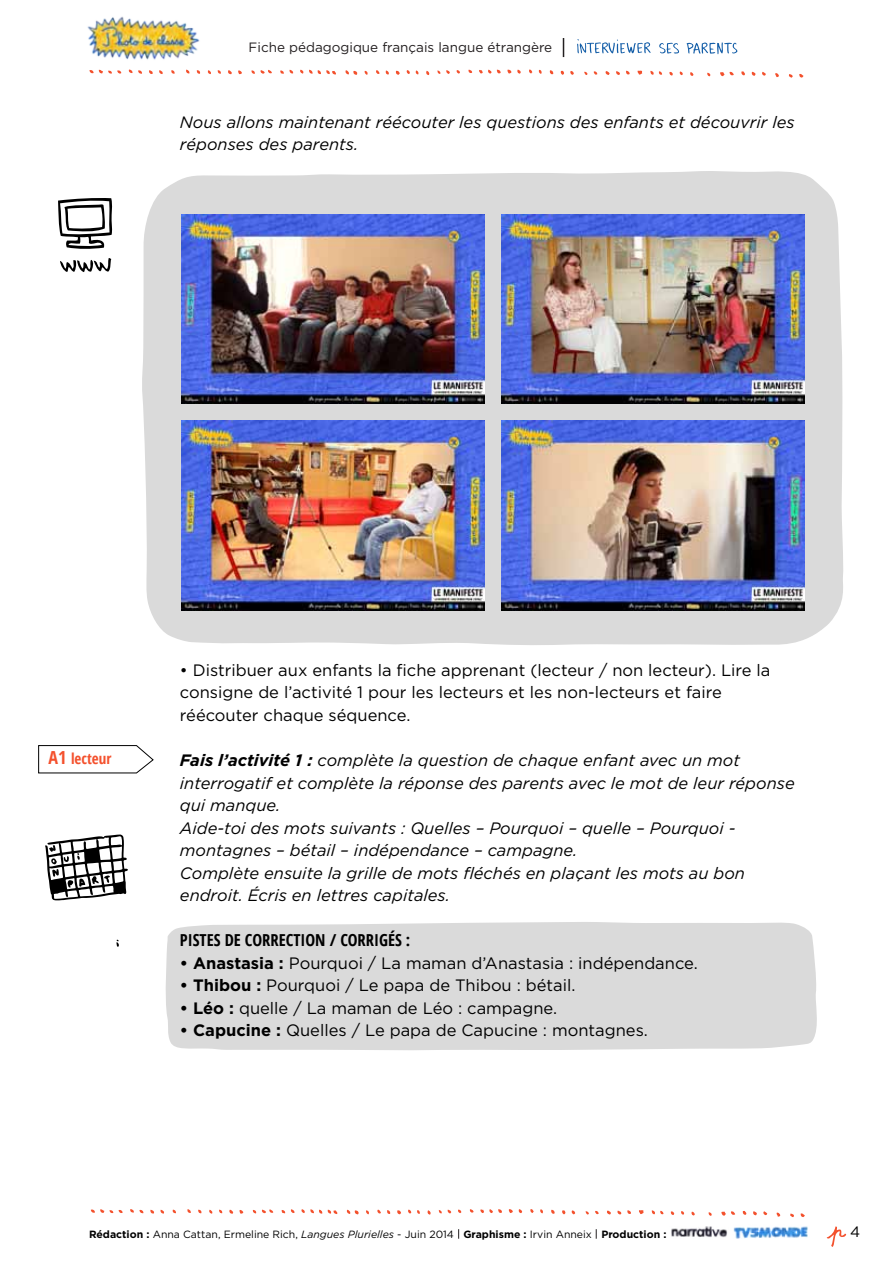
<style>
.page{position:relative;width:893px;height:1263px;background:#fff}
.page>*{position:absolute;margin:0;border:0;box-sizing:border-box;transform-origin:0 0}
.t1{font:italic 16.5px/22.5px "Gotham";color:#000}
.t2{font:16.5px/22.5px "Gotham";color:#000}
.t3{font:700 condensed 16.5px "Open Sans";color:#000}
.t4{font:700 condensed 15px "Open Sans";color:#f4512d}
.t5{font:15px "Gotham";color:#000}
.t6{font:13.5px "Gotham";color:#231f20}
.t7{font:10.5px "Gotham";color:#000}
.s1{font-size:18px}
.s2{font-weight:700}
.s3{font-style:italic}
</style>
<div class="page">
<div style="left:165px;top:922px;width:652px;height:128px;background:#dadada"></div>
<svg style="left:142px;top:171px;width:701px;height:474px;background:#d9dadb"></svg>
<svg style="left:60px;top:258px;width:51px;height:14px"></svg>
<svg style="left:58px;top:198px;width:55px;height:51px"></svg>
<img style="left:671px;top:1226px;width:57px;height:12px">
<img style="left:733px;top:1226px;width:75px;height:13px">
<svg style="left:827px;top:1226px;width:19px;height:21px"></svg>
<svg style="left:91px;top:1209px;width:22px;height:4px"></svg>
<svg style="left:130px;top:1209px;width:14px;height:4px"></svg>
<svg style="left:150px;top:1210px;width:4px;height:4px"></svg>
<svg style="left:160px;top:1210px;width:4px;height:4px"></svg>
<svg style="left:172px;top:1209px;width:4px;height:4px"></svg>
<svg style="left:187px;top:1209px;width:4px;height:4px"></svg>
<svg style="left:198px;top:1209px;width:4px;height:4px"></svg>
<svg style="left:219px;top:1209px;width:54px;height:5px"></svg>
<svg style="left:281px;top:1209px;width:14px;height:5px"></svg>
<svg style="left:301px;top:1209px;width:37px;height:5px"></svg>
<svg style="left:346px;top:1210px;width:13px;height:4px"></svg>
<svg style="left:377px;top:1210px;width:4px;height:4px"></svg>
<svg style="left:387px;top:1210px;width:4px;height:4px"></svg>
<svg style="left:397px;top:1210px;width:4px;height:4px"></svg>
<svg style="left:408px;top:1209px;width:12px;height:5px"></svg>
<svg style="left:427px;top:1210px;width:4px;height:4px"></svg>
<svg style="left:439px;top:1209px;width:12px;height:4px"></svg>
<svg style="left:480px;top:1209px;width:22px;height:4px"></svg>
<svg style="left:508px;top:1209px;width:14px;height:4px"></svg>
<svg style="left:530px;top:1209px;width:4px;height:4px"></svg>
<svg style="left:551px;top:1210px;width:4px;height:4px"></svg>
<svg style="left:562px;top:1210px;width:13px;height:4px"></svg>
<svg style="left:607px;top:1210px;width:4px;height:4px"></svg>
<svg style="left:617px;top:1210px;width:14px;height:5px"></svg>
<svg style="left:639px;top:1210px;width:5px;height:4px"></svg>
<svg style="left:652px;top:1210px;width:11px;height:5px"></svg>
<svg style="left:681px;top:1211px;width:4px;height:4px"></svg>
<svg style="left:691px;top:1211px;width:4px;height:5px"></svg>
<svg style="left:708px;top:1212px;width:4px;height:4px"></svg>
<svg style="left:721px;top:1211px;width:14px;height:5px"></svg>
<svg style="left:742px;top:1211px;width:4px;height:4px"></svg>
<svg style="left:753px;top:1211px;width:14px;height:5px"></svg>
<svg style="left:776px;top:1212px;width:4px;height:5px"></svg>
<svg style="left:790px;top:1213px;width:4px;height:4px"></svg>
<svg style="left:800px;top:1213px;width:5px;height:4px"></svg>
<img style="left:181px;top:214px;width:304px;height:190px">
<img style="left:502px;top:421px;width:303px;height:189px">
<img style="left:181px;top:421px;width:304px;height:189px">
<img style="left:502px;top:214px;width:303px;height:190px">
<svg style="left:38px;top:745px;width:116px;height:29px"></svg>
<svg style="left:91px;top:73px;width:30px;height:1px"></svg>
<svg style="left:207px;top:70px;width:4px;height:4px"></svg>
<svg style="left:228px;top:69px;width:44px;height:6px"></svg>
<svg style="left:280px;top:70px;width:13px;height:4px"></svg>
<svg style="left:300px;top:70px;width:36px;height:5px"></svg>
<svg style="left:345px;top:70px;width:13px;height:5px"></svg>
<svg style="left:364px;top:71px;width:4px;height:4px"></svg>
<svg style="left:376px;top:70px;width:13px;height:5px"></svg>
<svg style="left:395px;top:71px;width:5px;height:4px"></svg>
<svg style="left:406px;top:70px;width:13px;height:4px"></svg>
<svg style="left:426px;top:71px;width:4px;height:4px"></svg>
<svg style="left:437px;top:70px;width:13px;height:4px"></svg>
<svg style="left:456px;top:70px;width:4px;height:4px"></svg>
<svg style="left:479px;top:70px;width:22px;height:4px"></svg>
<svg style="left:507px;top:70px;width:4px;height:4px"></svg>
<svg style="left:517px;top:70px;width:4px;height:4px"></svg>
<svg style="left:538px;top:70px;width:4px;height:4px"></svg>
<svg style="left:549px;top:70px;width:4px;height:5px"></svg>
<svg style="left:560px;top:71px;width:14px;height:4px"></svg>
<svg style="left:593px;top:71px;width:4px;height:4px"></svg>
<svg style="left:605px;top:71px;width:25px;height:4px"></svg>
<svg style="left:637px;top:70px;width:5px;height:5px"></svg>
<svg style="left:650px;top:71px;width:12px;height:4px"></svg>
<svg style="left:669px;top:72px;width:4px;height:4px"></svg>
<svg style="left:679px;top:71px;width:4px;height:4px"></svg>
<svg style="left:690px;top:72px;width:3px;height:4px"></svg>
<svg style="left:720px;top:72px;width:14px;height:5px"></svg>
<svg style="left:741px;top:71px;width:4px;height:4px"></svg>
<svg style="left:751px;top:72px;width:15px;height:4px"></svg>
<svg style="left:775px;top:73px;width:4px;height:4px"></svg>
<svg style="left:789px;top:74px;width:4px;height:4px"></svg>
<svg style="left:799px;top:74px;width:4px;height:4px"></svg>
<img style="left:87px;top:16px;width:113px;height:57px">
<svg style="left:563px;top:38px;width:1px;height:19px"></svg>
<svg style="left:686px;top:42px;width:52px;height:12px"></svg>
<svg style="left:659px;top:42px;width:20px;height:12px"></svg>
<svg style="left:577px;top:39px;width:74px;height:15px"></svg>
<svg style="left:116px;top:940px;width:3px;height:7px"></svg>
<svg style="left:45px;top:834px;width:83px;height:66px"></svg>
<p class="t6" style="left:249px;top:39px;width:305px">Fiche pédagogique français langue étrangère</p>
<p class="t1" style="left:180px;top:110px;width:616px">Nous allons maintenant réécouter les questions des enfants et découvrir les réponses des parents.</p>
<p class="t4" style="left:49px;top:748px;width:64px"><span class="s1">A1</span> lecteur</p>
<p class="t2" style="left:180px;top:658px;width:592px">• Distribuer aux enfants la fiche apprenant (lecteur / non lecteur). Lire la consigne de l’activité 1 pour les lecteurs et les non-lecteurs et faire réécouter chaque séquence.</p>
<p class="t1" style="left:180px;top:748px;width:616px"><span class="s2">Fais l’activité 1 :</span> complète la question de chaque enfant avec un mot interrogatif et complète la réponse des parents avec le mot de leur réponse qui manque.<br>Aide-toi des mots suivants : Quelles – Pourquoi – quelle – Pourquoi - montagnes – bétail – indépendance – campagne.<br>Complète ensuite la grille de mots fléchés en plaçant les mots au bon endroit. Écris en lettres capitales.</p>
<p class="t3" style="left:180px;top:928px;width:232px">PISTES DE CORRECTION / CORRIGÉS :</p>
<p class="t2" style="left:180px;top:951px;width:519px"><span class="s2">• Anastasia :</span> Pourquoi / La maman d’Anastasia : indépendance.</p>
<p class="t2" style="left:180px;top:974px;width:397px"><span class="s2">• Thibou :</span> Pourquoi / Le papa de Thibou : bétail.</p>
<p class="t2" style="left:180px;top:996px;width:379px"><span class="s2">• Léo :</span> quelle / La maman de Léo : campagne.</p>
<p class="t2" style="left:180px;top:1019px;width:469px"><span class="s2">• Capucine :</span> Quelles / Le papa de Capucine : montagnes.</p>
<p class="t7" style="left:89px;top:1227px;width:579px"><span class="s2">Rédaction :</span> Anna Cattan, Ermeline Rich, <span class="s3">Langues Plurielles</span> - Juin 2014 <span class="s2">Graphisme :</span> Irvin Anneix <span class="s2">Production :</span></p>
<p class="t5" style="left:850px;top:1222px;width:12px">4</p>
</div>
